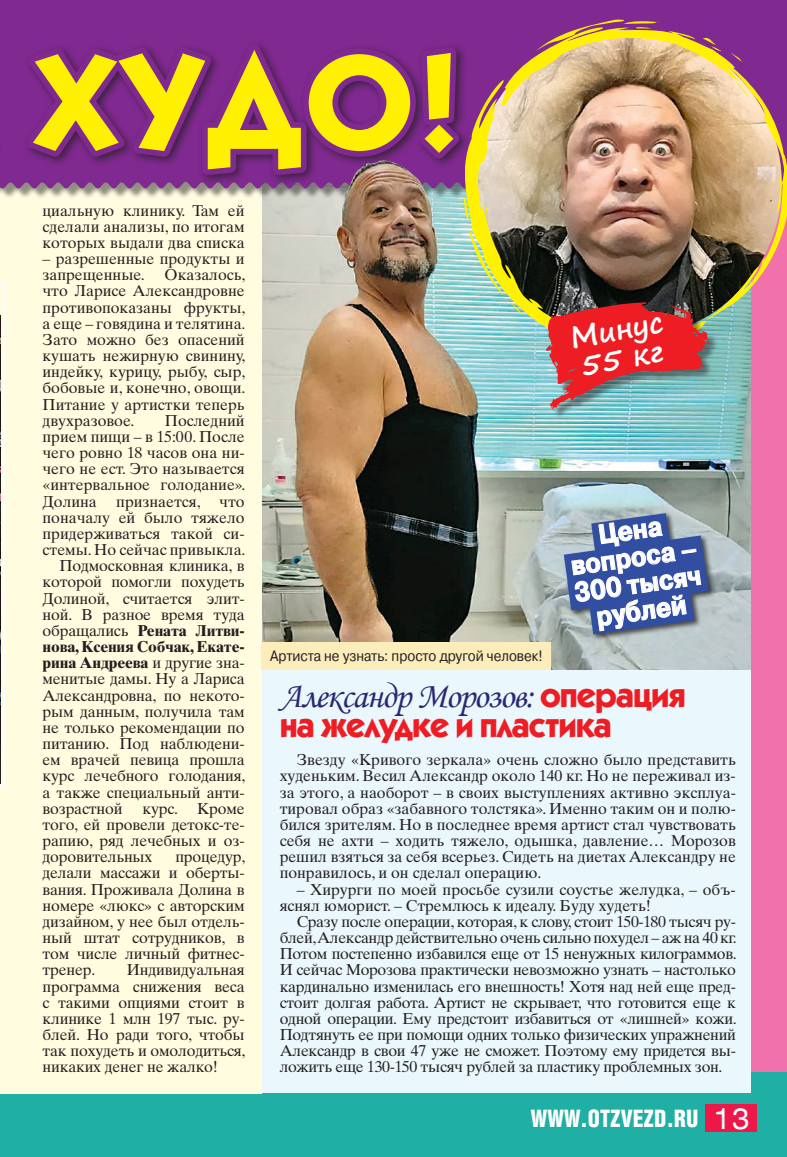
<style>
.page{position:relative;width:787px;height:1157px;background:#fff}
.page>*{position:absolute;margin:0;border:0;box-sizing:border-box;transform-origin:0 0}
.t1{font:700 134.85px "Kabel C";color:#fff101}
.t2{font:36px "Monotype Corsiva";letter-spacing:-.03em;color:#282973}
.t3{font:700 34.5px "Kabel C";letter-spacing:-.03em;color:#ee1d23}
.t4{font:700 28.65px/28.7px "Segoe Print";color:#fff}
.t5{font:700 27px/27px "Pragmatica";color:#fff;text-align:center;scale:.9 1}
.t6{font:900 24.15px "Helios Cond";color:#fff;scale:.92 1}
.t7{font:15.75px/16.2px "Times Ten LTCYR";letter-spacing:-.01em;color:#231f20;text-align:justify}
.t8{font:700 15.75px "Times Ten LTCYR";letter-spacing:-.01em;color:#231f20}
.t9{font:15px "Pragmatica";color:#231f20;scale:.9 1}
.s1{font-weight:400}
.s2{font-family:"Kabel C";font-weight:700;font-size:34.5px;color:#ee1d23}
.s3{font-family:"Helios Ext";font-weight:400;font-size:28.65px}
</style>
<div class="page">
<div style="left:750px;top:320px;width:37px;height:751px;background:#f171ab"></div>
<div style="left:0;top:1071px;width:787px;height:86px;background:#1fafa4"></div>
<div style="left:705px;top:1104px;width:52px;height:28px;background:#ed1748"></div>
<div style="left:262px;top:159px;width:488px;height:934px;background:#eaf7fd"></div>
<img style="left:262px;top:199px;width:488px;height:471px">
<div style="left:0;top:149px;width:262px;height:944px;background:#fffce0"></div>
<svg style="left:0;top:281px;width:5px;height:504px"></svg>
<hr style="left:0;top:179px;width:1px;height:136px;background:#7585c1">
<div style="left:0;top:0;width:787px;height:199px;background:#231f20;opacity:.5"></div>
<div style="left:0;top:0;width:787px;height:189px;background:#802990"></div>
<div style="left:0;top:40px;width:470px;height:146px;background:#231f20;opacity:.75"></div>
<svg style="left:0;top:17px;width:1px;height:152px"></svg>
<svg style="left:15px;top:35px;width:455px;height:147px;background:#71277e"></svg>
<svg style="left:533px;top:494px;width:206px;height:159px;background:#8c9db7"></svg>
<svg style="left:500px;top:27px;width:287px;height:293px;background:#b48778"></svg>
<svg style="left:522px;top:57px;width:16px;height:17px"></svg>
<svg style="left:536px;top:19px;width:124px;height:32px;background:#c19163"></svg>
<svg style="left:730px;top:53px;width:11px;height:9px"></svg>
<svg style="left:702px;top:38px;width:19px;height:14px"></svg>
<svg style="left:731px;top:77px;width:17px;height:21px"></svg>
<svg style="left:463px;top:196px;width:1px;height:99px"></svg>
<img style="left:464px;top:78px;width:242px;height:278px">
<div style="left:547px;top:304px;width:172px;height:116px;background:#231f20;opacity:.5"></div>
<img style="left:546px;top:302px;width:163px;height:109px">
<img style="left:342px;top:160px;width:90px;height:65px">
<div style="left:262px;top:642px;width:289px;height:28px;background:#fdedbb"></div>
<h1 class="t1" style="left:35px;top:20px;width:428px">худо!</h1>
<p class="t7" style="left:43px;top:202px;width:204px">циальную клинику. Там ей сделали анализы, по итогам которых выдали два списка</p>
<p class="t7" style="left:43px;top:251px;width:204px">– разрешенные продукты и запрещенные.</p>
<p class="t7" style="left:43px;top:267px;width:204px;text-indent:122px">Оказалось, что Ларисе Александровне противопоказаны фрукты, а еще – говядина и телятина.<br>Зато можно без опасений кушать нежирную свинину, индейку, курицу, рыбу, сыр, бобовые и, конечно, овощи.<br>Питание у артистки теперь двухразовое.</p>
<h3 class="t4" style="left:568px;top:323px;width:95px;rotate:-10deg">Минус<br>55 кг</h3>
<p class="t7" style="left:165px;top:412px;width:81px">Последний</p>
<p class="t7" style="left:43px;top:428px;width:204px">прием пищи – в 15:00. После</p>
<p class="t7" style="left:43px;top:444px;width:204px">чего ровно 18 часов она ни-</p>
<p class="t7" style="left:43px;top:461px;width:204px">чего не ест. Это называется</p>
<p class="t7" style="left:43px;top:477px;width:204px">«интервальное голодание».</p>
<p class="t7" style="left:43px;top:493px;width:204px">Долина признается, что</p>
<p class="t7" style="left:43px;top:509px;width:204px">поначалу ей было тяжело</p>
<p class="t7" style="left:43px;top:525px;width:204px">придерживаться такой си-</p>
<p class="t7" style="left:43px;top:541px;width:204px">стемы. Но сейчас привыкла.</p>
<p class="t7" style="left:60px;top:558px;width:187px">Подмосковная клиника, в</p>
<p class="t7" style="left:43px;top:574px;width:204px">которой помогли похудеть</p>
<p class="t7" style="left:43px;top:590px;width:204px">Долиной, считается элит-</p>
<p class="t7" style="left:43px;top:606px;width:204px">ной. В разное время туда</p>
<p class="t8" style="left:43px;top:621px;width:204px"><span class="s1">обращались</span> Рената Литви-</p>
<p class="t8" style="left:43px;top:637px;width:204px">нова, Ксения Собчак, Екате-</p>
<p class="t8" style="left:43px;top:653px;width:204px">рина Андреева <span class="s1">и другие зна-</span></p>
<p class="t7" style="left:43px;top:671px;width:204px">менитые дамы. Ну а Лариса</p>
<p class="t7" style="left:43px;top:687px;width:204px">Александровна, по некото-</p>
<p class="t7" style="left:43px;top:703px;width:204px">рым данным, получила там</p>
<p class="t7" style="left:43px;top:719px;width:204px">не только рекомендации по</p>
<p class="t7" style="left:43px;top:735px;width:204px">питанию. Под наблюдени-</p>
<p class="t7" style="left:43px;top:751px;width:203px">ем врачей певица прошла</p>
<p class="t7" style="left:43px;top:768px;width:204px">курс лечебного голодания,</p>
<p class="t7" style="left:43px;top:784px;width:204px">а также специальный анти-</p>
<p class="t7" style="left:43px;top:800px;width:81px">возрастной</p>
<h3 class="t5" style="left:565px;top:525px;width:143px;rotate:-8deg">Цена вопроса –<br>300 тысяч рублей</h3>
<p class="t9" style="left:270px;top:647px;width:304px">Артиста не узнать: просто другой человек!</p>
<h2 class="t2" style="left:280px;top:674px;width:408px">Александр Морозов: <span class="s2">операция</span></h2>
<h3 class="t3" style="left:280px;top:704px;width:334px">на желудке и пластика</h3>
<p class="t7" style="left:280px;top:751px;width:458px;text-indent:17px">Звезду «Кривого зеркала» очень сложно было представить худеньким. Весил Александр около 140 кг. Но не переживал из&shy;за этого, а наоборот – в своих выступлениях активно эксплуа&shy;тировал образ «забавного толстяка». Именно таким он и полю&shy;бился зрителям. Но в последнее время артист стал чувствовать себя не ахти – ходить тяжело, одышка, давление… Морозов решил взяться за себя всерьез. Сидеть на диетах Александру не понравилось, и он сделал операцию.</p>
<p class="t7" style="left:280px;top:881px;width:458px;text-indent:17px">– Хирурги по моей просьбе сузили соустье желудка, – объ&shy;яснял юморист. – Стремлюсь к идеалу. Буду худеть!</p>
<p class="t7" style="left:280px;top:913px;width:458px;text-indent:17px">Сразу после операции, которая, к слову, стоит 150-180 тысяч ру&shy;блей, Александр действительно очень сильно похудел – аж на 40 кг.<br>Потом постепенно избавился еще от 15 ненужных килограммов.<br>И сейчас Морозова практически невозможно узнать – настолько кардинально изменилась его внешность! Хотя над ней еще пред&shy;стоит долгая работа. Артист не скрывает, что готовится еще к одной операции. Ему предстоит избавиться от «лишней» кожи.<br>Подтянуть ее при помощи одних только физических упражнений Александр в свои 47 уже не сможет. Поэтому ему придется вы&shy;ложить еще 130-150 тысяч рублей за пластику проблемных зон.</p>
<p class="t7" style="left:43px;top:800px;width:204px;text-indent:100px">курс. Кроме того, ей провели детокс-те&shy;рапию, ряд лечебных и оз&shy;доровительных</p>
<p class="t7" style="left:43px;top:848px;width:204px;text-indent:133px">процедур, делали массажи и оберты&shy;вания. Проживала Долина в номере «люкс» с авторским дизайном, у нее был отдель&shy;ный штат сотрудников, в том числе личный фитнес&shy;тренер.</p>
<p class="t7" style="left:43px;top:962px;width:204px;text-indent:84px">Индивидуальная программа снижения веса с такими опциями стоит в клинике 1 млн 197 тыс. ру&shy;блей. Но ради того, чтобы так похудеть и омолодиться, никаких денег не жалко!</p>
<h3 class="t6" style="left:530px;top:1104px;width:239px">WWW.OTZVEZD.RU <span class="s3">13</span></h3>
</div>
